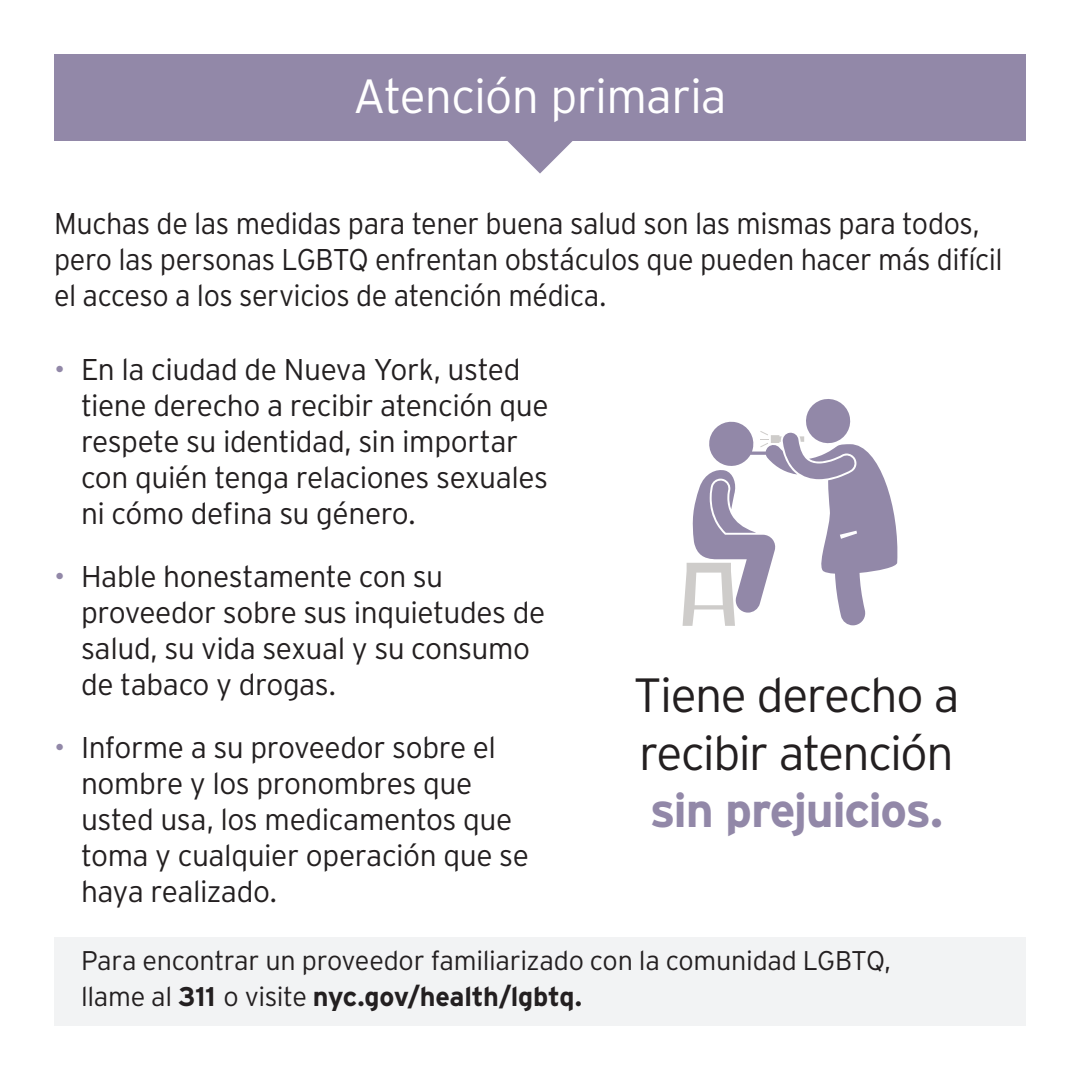
<style>
.page{position:relative;width:1080px;height:1080px;background:#fff}
.page>*{position:absolute;margin:0;border:0;box-sizing:border-box;transform-origin:0 0}
.sub{font:300 48px/57.6px "Interstate";letter-spacing:-.03em;color:#231f20}
.hed{font:300 48px "Interstate";letter-spacing:-.02em;color:#fff}
.body_bullet_Gray{font:300 30px/36px "Interstate";letter-spacing:-.015em;color:#231f20}
.body_bullet_Gray-2{font:300 30px/36px "Interstate";letter-spacing:-.015em;color:#231f20;scale:.96 1}
.body{font:300 27px/36px "Interstate";letter-spacing:-.015em;color:#231f20}
.s1{color:#9288a8}
.s2{font-weight:700;color:#9288a8}
.s3{font-weight:700}
</style>
<div class="page">
<div style="left:54px;top:937px;width:972px;height:89px;background:#f2f3f4"></div>
<svg style="left:461px;top:140px;width:158px;height:34px"></svg>
<div style="left:54px;top:54px;width:972px;height:86px;background:#9288a8"></div>
<svg style="left:683px;top:399px;width:215px;height:227px"></svg>
<p class="hed" style="left:353px;top:69px;width:375px">Atención primaria</p>
<p class="body_bullet_Gray-2" style="left:54px;top:205px;width:990px">Muchas de las medidas para tener buena salud son las mismas para todos, pero las personas LGBTQ enfrentan obstáculos que pueden hacer más difícil el acceso a los servicios de atención médica.</p>
<p class="body_bullet_Gray" style="left:81px;top:351px;width:469px;text-indent:-27px"><span class="s1">•</span> En la ciudad de Nueva York, usted tiene derecho a recibir atención que respete su identidad, sin importar con quién tenga relaciones sexuales ni cómo defina su género.</p>
<p class="body_bullet_Gray" style="left:81px;top:558px;width:466px;text-indent:-27px"><span class="s1">•</span> Hable honestamente con su proveedor sobre sus inquietudes de salud, su vida sexual y su consumo de tabaco y drogas.</p>
<p class="body_bullet_Gray" style="left:81px;top:729px;width:449px;text-indent:-27px"><span class="s1">•</span> Informe a su proveedor sobre el nombre y los pronombres que usted usa, los medicamentos que toma y cualquier operación que se haya realizado.</p>
<p class="sub" style="left:633px;top:666px;width:328px">Tiene derecho a recibir atención <span class="s2">sin prejuicios.</span></p>
<p class="body" style="left:81px;top:942px;width:812px">Para encontrar un proveedor familiarizado con la comunidad LGBTQ, llame al <span class="s3">311</span> o visite <span class="s3">nyc.gov/health/lgbtq.</span></p>
</div>
